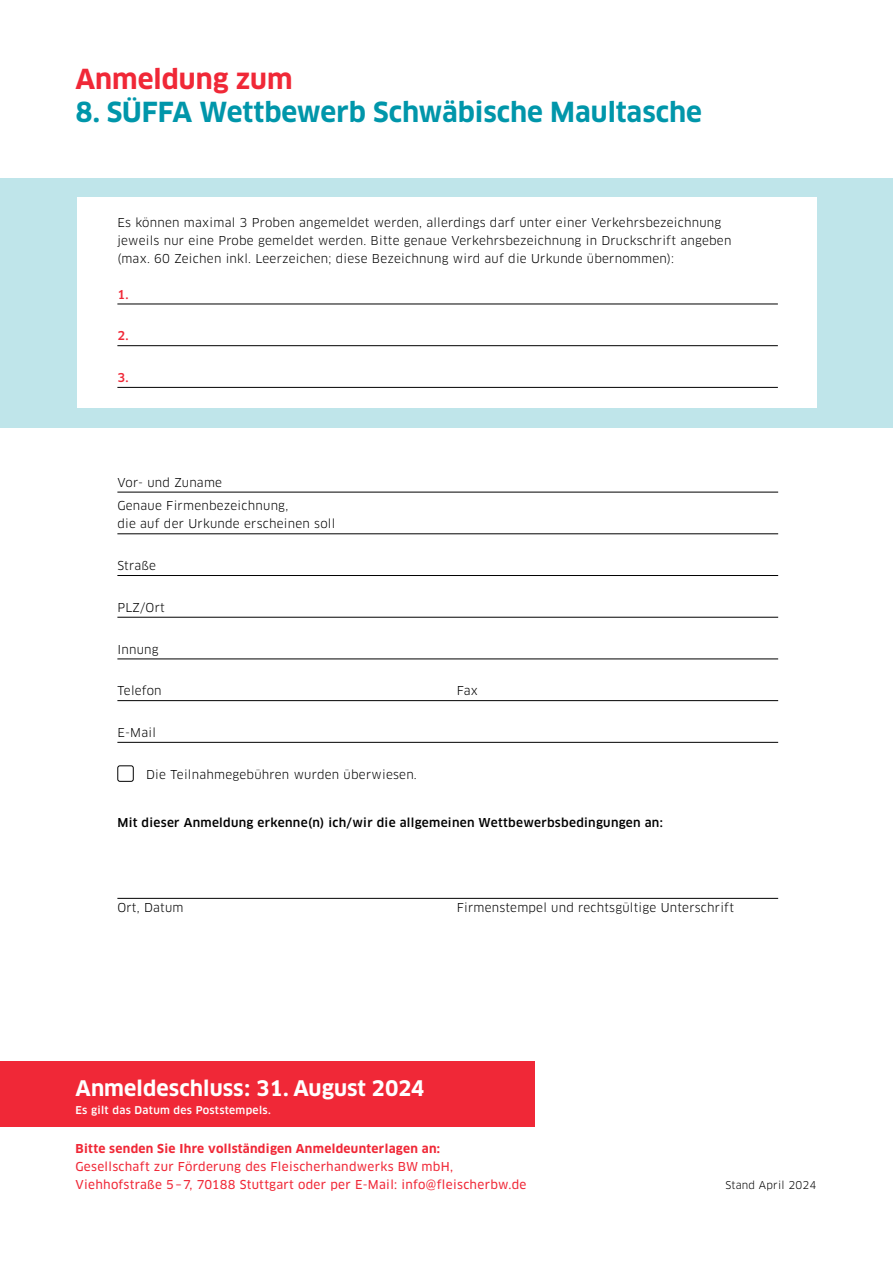
<style>
.page{position:relative;width:893px;height:1263px;background:#fff}
.page>*{position:absolute;margin:0;border:0;box-sizing:border-box;transform-origin:0 0}
.Headline_2{font:700 27px "Clan Pro";color:#0096aa}
.Headline_2-2{font:700 27px "Clan Pro";color:#f02837}
.t1{font:700 21px "Clan Pro";letter-spacing:.005em;color:#fff}
.Copy_ClanBook_8pt{font:12px/18px "Clan Pro";letter-spacing:.02em;color:#000}
.Formular{font:12px "Clan Pro";letter-spacing:.02em;color:#000}
.Text_Rot{font:12px "Clan Pro News";letter-spacing:.025em;color:#f02837}
.Formular-2{font:500 12px "Clan Pro";letter-spacing:.025em;color:#000}
.Text_Bold_Rot{font:700 12px "Clan Pro";letter-spacing:.025em;color:#f02837}
.Formular-3{font:500 12px "Clan Pro";color:#f02837}
.Text_Weiss_Info{font:500 10.5px "Clan Pro";letter-spacing:.03em;color:#fff}
.Text{font:10.5px "Clan Pro";letter-spacing:.02em;color:#000}
</style>
<div class="page">
<div style="left:0;top:178px;width:893px;height:249px;background:#bfe5ea"></div>
<div style="left:77px;top:197px;width:739px;height:211px;background:#fff"></div>
<hr style="left:117px;top:304px;width:661px;height:1px;background:#000">
<hr style="left:117px;top:345px;width:661px;height:1px;background:#000">
<hr style="left:117px;top:387px;width:661px;height:1px;background:#000">
<hr style="left:117px;top:492px;width:661px;height:1px;background:#000">
<hr style="left:117px;top:533px;width:661px;height:1px;background:#000">
<hr style="left:117px;top:575px;width:661px;height:1px;background:#000">
<hr style="left:117px;top:617px;width:661px;height:1px;background:#000">
<hr style="left:117px;top:658px;width:661px;height:1px;background:#000">
<hr style="left:117px;top:700px;width:661px;height:1px;background:#000">
<hr style="left:117px;top:742px;width:661px;height:1px;background:#000">
<div style="left:117px;top:765px;width:17px;height:17px;border:1px solid #000;border-radius:2px"></div>
<hr style="left:117px;top:898px;width:661px;height:1px;background:#000">
<div style="left:0;top:1061px;width:535px;height:65px;background:#f02837"></div>
<p class="Headline_2-2" style="left:75px;top:64px;width:218px">Anmeldung zum</p>
<p class="Headline_2" style="left:75px;top:97px;width:628px">8. SÜFFA Wettbewerb Schwäbische Maultasche</p>
<p class="Copy_ClanBook_8pt" style="left:117px;top:213px;width:615px">Es können maximal 3 Proben angemeldet werden, allerdings darf unter einer Verkehrsbezeichnung jeweils nur eine Probe gemeldet werden. Bitte genaue Verkehrsbezeichnung in Druckschrift angeben (max. 60 Zeichen inkl. Leerzeichen; diese Bezeichnung wird auf die Urkunde übernommen):</p>
<p class="Formular-3" style="left:117px;top:287px;width:13px">1.</p>
<p class="Formular-3" style="left:117px;top:329px;width:13px">2.</p>
<p class="Formular-3" style="left:117px;top:371px;width:13px">3.</p>
<p class="Formular" style="left:117px;top:475px;width:106px">Vor- und Zuname</p>
<p class="Formular" style="left:117px;top:499px;width:172px">Genaue Firmenbezeichnung,</p>
<p class="Formular" style="left:117px;top:517px;width:219px">die auf der Urkunde erscheinen soll</p>
<p class="Formular" style="left:117px;top:559px;width:40px">Straße</p>
<p class="Formular" style="left:117px;top:600px;width:49px">PLZ/Ort</p>
<p class="Formular" style="left:117px;top:642px;width:43px">Innung</p>
<p class="Formular" style="left:117px;top:684px;width:46px">Telefon</p>
<p class="Formular" style="left:457px;top:684px;width:23px">Fax</p>
<p class="Formular" style="left:117px;top:725px;width:40px">E-Mail</p>
<p class="Formular" style="left:146px;top:767px;width:272px">Die Teilnahmegebühren wurden überwiesen.</p>
<p class="Formular-2" style="left:117px;top:815px;width:547px">Mit dieser Anmeldung erkenne(n) ich/wir die allgemeinen Wettbewerbsbedingungen an:</p>
<p class="Formular" style="left:117px;top:901px;width:68px">Ort, Datum</p>
<p class="Formular" style="left:457px;top:901px;width:279px">Firmenstempel und rechtsgültige Unterschrift</p>
<p class="t1" style="left:75px;top:1076px;width:350px">Anmeldeschluss: 31. August 2024</p>
<p class="Text_Weiss_Info" style="left:75px;top:1104px;width:197px">Es gilt das Datum des Poststempels.</p>
<p class="Text_Bold_Rot" style="left:75px;top:1141px;width:366px">Bitte senden Sie Ihre vollständigen Anmeldeunterlagen an:</p>
<p class="Text_Rot" style="left:75px;top:1159px;width:379px">Gesellschaft zur Förderung des Fleischerhandwerks BW mbH,</p>
<p class="Text_Rot" style="left:75px;top:1177px;width:452px">Viehhofstraße 5–7, 70188 Stuttgart oder per E-Mail: info@fleischerbw.de</p>
<p class="Text" style="left:725px;top:1178px;width:92px">Stand April 2024</p>
</div>
